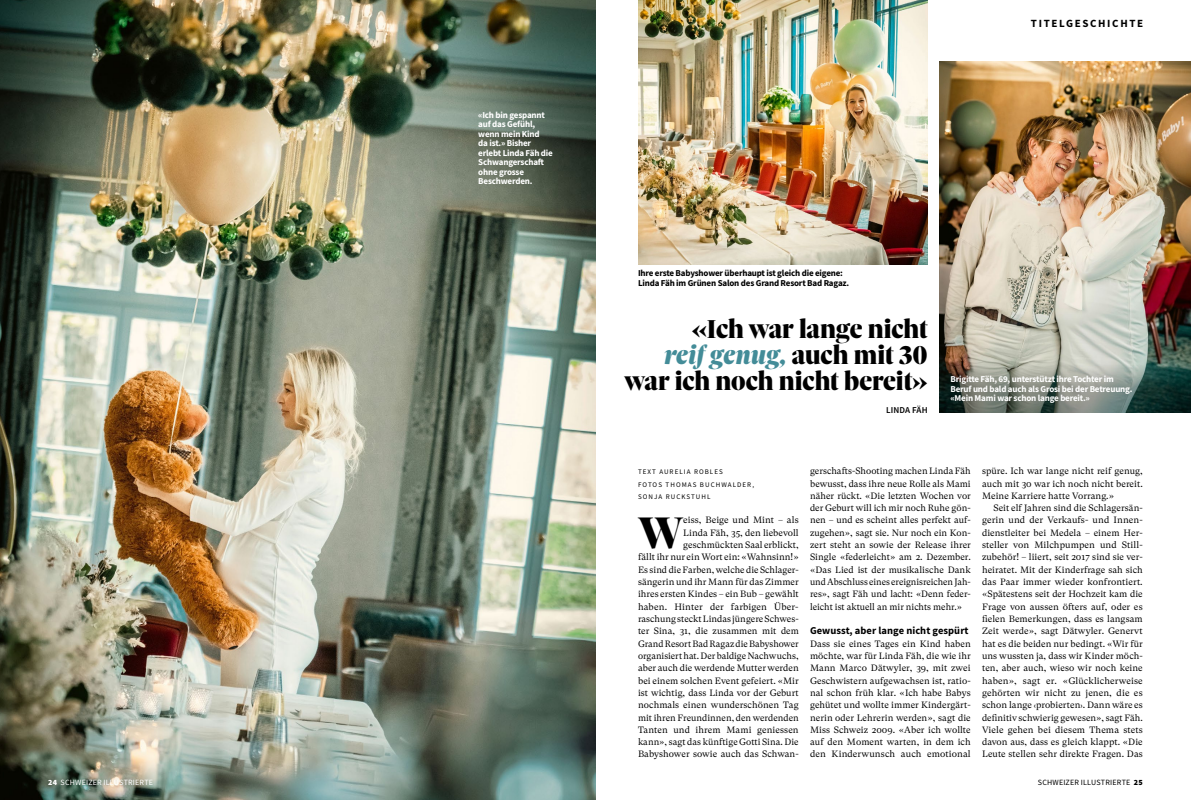
<style>
.page{position:relative;width:1191px;height:800px;background:#fff}
.page>*{position:absolute;margin:0;border:0;box-sizing:border-box;transform-origin:0 0}
._502_LT_GTSup_Init_S{font:900 47.8px "Sole Serif Big Display";color:#000}
._701_Quote_SolSe_Sto{font:900 28px/26px "Sole Serif Big Display";letter-spacing:-.005em;color:#000;text-align:right}
._100_Rubriktitel_Nor{font:700 11px "Source Sans Pro";letter-spacing:.15em;color:#000}
._600_ZwTi_SSans_Stor{font:700 10.5px "Source Sans Pro";letter-spacing:.005em;color:#000}
._502_LT_GTSup_Init_S-2{font:9.2px/12.3px "GT Super Text";letter-spacing:.005em;color:#000;text-align:right}
._501_LT_GTSupText_BS{font:9.2px/12.3px "GT Super Text";letter-spacing:.005em;color:#000;text-align:justify}
._500_LT_GTSupText_BS{font:9.2px/12.3px "GT Super Text";letter-spacing:.005em;color:#000;text-align:justify}
._800_Legi_SSans_Bold{font:700 9px/9.5px "Source Sans Pro";letter-spacing:-.02em;color:#fff}
._800_Legi_SSans_Bold-2{font:700 9px/9.5px "Source Sans Pro";letter-spacing:-.02em;color:#000}
._702_Quote_Name_Stor{font:600 9px "Source Sans Pro";letter-spacing:.015em;color:#000}
.t1{font:8px "Source Sans Pro";letter-spacing:.025em;color:#fff}
.t2{font:8px "Source Sans Pro";letter-spacing:.025em;color:#000}
._401_AUTOR_SSans_x07{font:7px/12.3px "Source Sans Pro";letter-spacing:.15em;color:#000}
.s1{font-style:italic;color:#438c98}
.s2{font-family:"Neutraface Text Book Alt"}
.s3{font-weight:900}
</style>
<div class="page">
<img style="left:0;top:0;width:595px;height:799px">
<img style="left:638px;top:0;width:289px;height:265px">
<img style="left:939px;top:61px;width:252px;height:302px">
<svg style="left:939px;top:363px;width:252px;height:49px;background:#657269"></svg>
<p class="_800_Legi_SSans_Bold" style="left:478px;top:110px;width:76px">«Ich bin gespannt auf das Gefühl, wenn mein Kind<br>da ist.» Bisher erlebt Linda Fäh die<br>Schwangerschaft ohne grosse<br>Beschwerden.</p>
<p class="_100_Rubriktitel_Nor" style="left:1031px;top:16px;width:114px">TITELGESCHICHTE</p>
<p class="_800_Legi_SSans_Bold-2" style="left:638px;top:268px;width:213px">Ihre erste Babyshower überhaupt ist gleich die eigene:<br>Linda Fäh im Grünen Salon des Grand Resort Bad Ragaz.</p>
<p class="_701_Quote_SolSe_Sto" style="left:625px;top:315px;width:304px">«Ich war lange nicht<br><span class="s1">reif genug,</span> auch mit 30 war ich noch nicht bereit»</p>
<p class="_702_Quote_Name_Stor" style="left:886px;top:403px;width:43px">LINDA FÄH</p>
<p class="_800_Legi_SSans_Bold" style="left:950px;top:374px;width:184px">Brigitte Fäh, 69, unterstützt ihre Tochter im<br>Beruf und bald auch als Grosi bei der Betreuung. «Mein Mami war schon lange bereit.»</p>
<p class="_401_AUTOR_SSans_x07" style="left:638px;top:465px;width:86px">TEXT AURELIA ROBLES</p>
<p class="_401_AUTOR_SSans_x07" style="left:638px;top:478px;width:118px">FOTOS THOMAS BUCHWALDER,<br>SONJA RUCKSTUHL</p>
<p class="_502_LT_GTSup_Init_S" style="left:639px;top:496px;width:45px">W</p>
<p class="_502_LT_GTSup_Init_S-2" style="left:638px;top:514px;width:162px">eiss, Beige und Mint – als<br>Linda Fäh, 35, den liebevoll geschmückten Saal erblickt,<br>fällt ihr nur ein Wort ein: «Wahnsinn!» Es sind die Farben, welche die Schlager&shy;sängerin und ihr Mann für das Zimmer ihres ersten Kindes – ein Bub – gewählt haben. Hinter der farbigen Über&shy;raschung steckt Lindas jüngere Schwes&shy;ter Sina, 31, die zusammen mit dem Grand Resort Bad Ragaz die Babyshower organisiert hat. Der baldige Nachwuchs, aber auch die werdende Mutter werden bei einem solchen Event gefeiert. «Mir ist wichtig, dass Linda vor der Geburt nochmals einen wunderschönen Tag mit ihren Freundinnen, den werdenden Tanten und ihrem Mami geniessen kann», sagt das künftige Gotti Sina. Die Babyshower sowie auch das Schwan-</p>
<p class="_502_LT_GTSup_Init_S-2" style="left:810px;top:465px;width:162px;text-align:justify">gerschafts-Shooting machen Linda Fäh bewusst, dass ihre neue Rolle als Mami näher rückt. «Die letzten Wochen vor der Geburt will ich mir noch Ruhe gön&shy;nen – und es scheint alles perfekt auf&shy;zugehen», sagt sie. Nur noch ein Kon&shy;zert steht an sowie der Release ihrer Single «federleicht» am 2. Dezember. «Das Lied ist der musikalische Dank und Abschluss eines ereignisreichen Jah&shy;res», sagt Fäh und lacht: «Denn feder&shy;leicht ist aktuell an mir nichts mehr.»</p>
<p class="_600_ZwTi_SSans_Stor" style="left:810px;top:623px;width:160px">Gewusst, aber lange nicht gespürt</p>
<p class="_500_LT_GTSupText_BS" style="left:810px;top:637px;width:162px">Dass sie eines Tages ein Kind haben möchte, war für Linda Fäh, die wie ihr Mann Marco Dätwyler, 39, mit zwei Geschwistern aufgewachsen ist, ratio&shy;nal schon früh klar. «Ich habe Babys gehütet und wollte immer Kindergärt&shy;nerin oder Lehrerin werden», sagt die Miss Schweiz 2009. «Aber ich wollte auf den Moment warten, in dem ich den Kinderwunsch auch emotional</p>
<p class="_500_LT_GTSupText_BS" style="left:982px;top:465px;width:162px">spüre. Ich war lange nicht reif genug, auch mit 30 war ich noch nicht bereit.<br>Meine Karriere hatte Vorrang.»</p>
<p class="_501_LT_GTSupText_BS" style="left:982px;top:501px;width:162px;text-indent:11px">Seit elf Jahren sind die Schlagersän&shy;gerin und der Verkaufs- und Innen&shy;dienstleiter bei Medela – einem Her&shy;steller von Milchpumpen und Still&shy;zubehör! – liiert, seit 2017 sind sie ver&shy;heiratet. Mit der Kinderfrage sah sich das Paar immer wieder konfrontiert. «Spätestens seit der Hochzeit kam die Frage von aussen öfters auf, oder es fielen Bemerkungen, dass es langsam Zeit werde», sagt Dätwyler. Genervt hat es die beiden nur bedingt. «Wir für uns wussten ja, dass wir Kinder möch&shy;ten, aber auch, wieso wir noch keine haben», sagt er. «Glücklicherweise gehörten wir nicht zu jenen, die es schon lange <span class="s2">‹</span>probierten<span class="s2">›</span>. Dann wäre es definitiv schwierig gewesen», sagt Fäh.<br>Viele gehen bei diesem Thema stets davon aus, dass es gleich klappt. «Die Leute stellen sehr direkte Fragen. Das</p>
<p class="t1" style="left:48px;top:777px;width:106px"><span class="s3">24</span> SCHWEIZER ILLUSTRIERTE</p>
<p class="t2" style="left:1037px;top:777px;width:106px">SCHWEIZER ILLUSTRIERTE <span class="s3">25</span></p>
</div>
